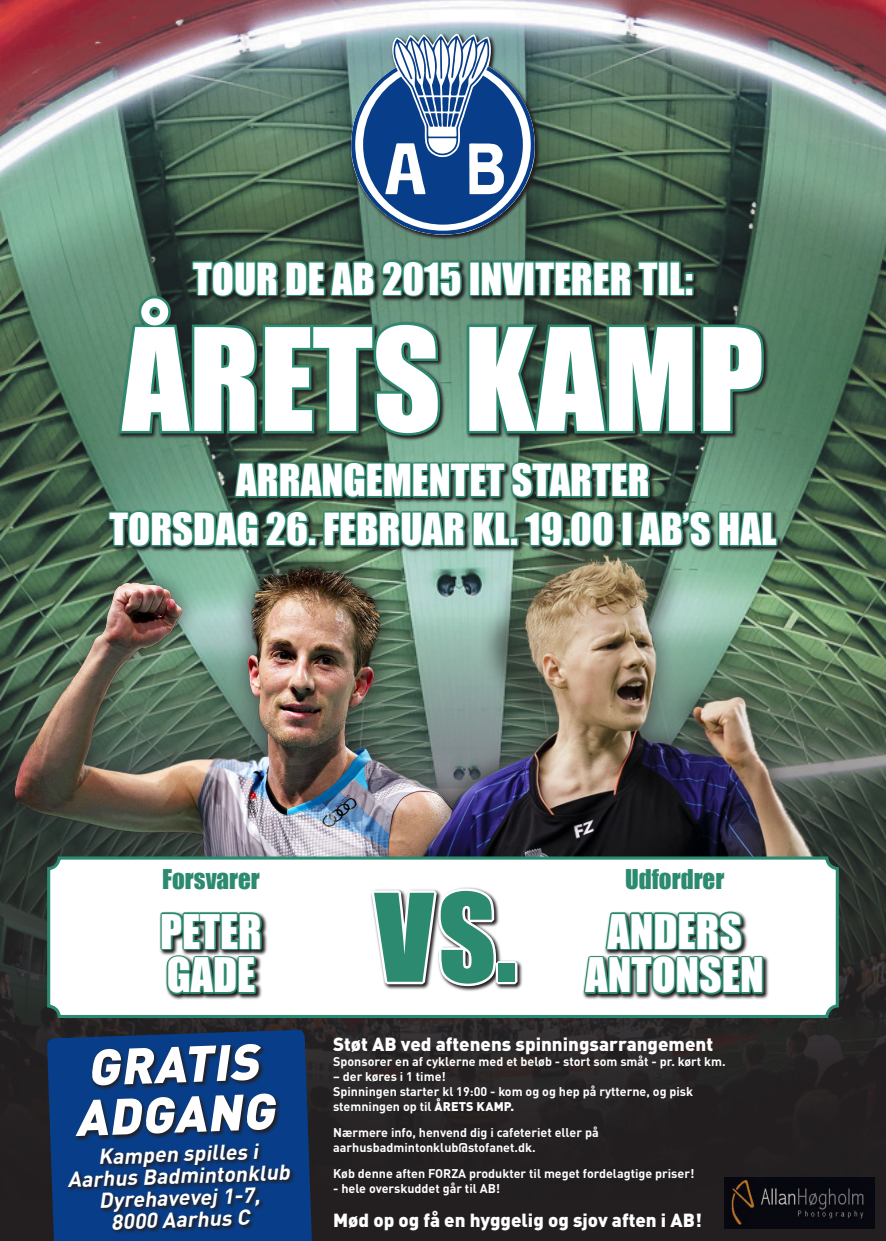
<style>
.page{position:relative;width:886px;height:1241px;background:#fff}
.page>*{position:absolute;margin:0;border:0;box-sizing:border-box;transform-origin:0 0}
.t1{font:131.25px "Impact";color:#fff}
.t2{font:112.5px "Impact";color:#2c8a70}
.t3{font:italic 900 50px/50px "DINOT";color:#fff}
.t4{font:43.75px/43.8px "Impact";color:#fff;text-align:center}
.t5{font:40.62px/48.8px "Impact";color:#fff;text-align:center}
.t6{font:25px "Impact";color:#2c8a70}
.t7{font:italic 700 21.25px/21.9px "DINOT";color:#fff;text-align:center}
.t8{font:900 18.75px "DINOT";color:#fff}
.t9{font:700 12.5px/15px "DINOT";color:#fff}
.s1{font-weight:900}
</style>
<div class="page">
<img style="left:0;top:0;width:885px;height:1240px">
<svg style="left:47px;top:1029px;width:265px;height:211px;background:#0e3873"></svg>
<svg style="left:67px;top:1141px;width:229px;height:94px;background:#0d3670"></svg>
<svg style="left:74px;top:1041px;width:208px;height:100px;background:#113160"></svg>
<img style="left:3px;top:545px;width:392px;height:360px">
<div style="left:395px;top:526px;width:453px;height:398px;background:#231f20;opacity:.5"></div>
<img style="left:408px;top:545px;width:435px;height:359px">
<img style="left:724px;top:1177px;width:150px;height:50px">
<div style="left:49px;top:857px;width:788px;height:159px;background:#fff;border-radius:11px"></div>
<div style="left:47px;top:856px;width:792px;height:161px;border:3px solid #2c8a70;border-radius:11px"></div>
<svg style="left:499px;top:946px;width:24px;height:44px"></svg>
<svg style="left:368px;top:887px;width:131px;height:138px"></svg>
<div style="left:496px;top:960px;width:21px;height:24px;border:5px solid #fff"></div>
<svg style="left:583px;top:956px;width:186px;height:44px"></svg>
<svg style="left:582px;top:911px;width:183px;height:85px"></svg>
<svg style="left:170px;top:916px;width:97px;height:84px"></svg>
<svg style="left:159px;top:912px;width:105px;height:84px;background:#486e63"></svg>
<svg style="left:106px;top:460px;width:678px;height:93px;background:#638671"></svg>
<svg style="left:106px;top:34px;width:673px;height:515px;background:#47685f"></svg>
<p class="t5" style="left:193px;top:253px;width:501px">TOUR DE AB 2015 INVITERER TIL:</p>
<p class="t1" style="left:122px;top:277px;width:643px">ÅRETS KAMP</p>
<p class="t5" style="left:109px;top:454px;width:668px">ARRANGEMENTET STARTER<br>TORSDAG 26. FEBRUAR KL. 19.00 I AB’S HAL</p>
<p class="t6" style="left:162px;top:859px;width:99px">Forsvarer</p>
<p class="t4" style="left:160px;top:908px;width:103px;text-align:left">PETER<br>GADE</p>
<p class="t3" style="left:72px;top:1041px;width:201px;rotate:-2deg">GRATIS<br>ADGANG</p>
<p class="t7" style="left:67px;top:1145px;width:224px;rotate:-2deg">Kampen spilles i<br>Aarhus Badmintonklub</p>
<p class="t7" style="left:99px;top:1188px;width:163px;rotate:-2deg">Dyrehavevej 1-7,<br>8000 Aarhus C</p>
<p class="t2" style="left:375px;top:850px;width:144px">VS.</p>
<p class="t6" style="left:625px;top:859px;width:101px">Udfordrer</p>
<p class="t4" style="left:585px;top:908px;width:180px">ANDERS<br>ANTONSEN</p>
<p class="t8" style="left:333px;top:1031px;width:382px">Støt AB ved aftenens spinningsarrangement</p>
<p class="t9" style="left:333px;top:1052px;width:394px">Sponsorer en af cyklerne med et beløb - stort som småt - pr. kørt km.</p>
<p class="t9" style="left:333px;top:1067px;width:114px">– der køres i 1 time!</p>
<p class="t9" style="left:333px;top:1082px;width:362px">Spinningen starter kl 19:00 - kom og og hep på rytterne, og pisk stemningen op til <span class="s1">ÅRETS KAMP.</span></p>
<p class="t9" style="left:333px;top:1124px;width:267px">Nærmere info, henvend dig i cafeteriet eller på aarhusbadmintonklub@stofanet.dk.</p>
<p class="t9" style="left:333px;top:1165px;width:363px">Køb denne aften FORZA produkter til meget fordelagtige priser!</p>
<p class="t9" style="left:333px;top:1180px;width:169px">- hele overskuddet går til AB!</p>
<p class="t8" style="left:333px;top:1207px;width:370px">Mød op og få en hyggelig og sjov aften i AB!</p>
</div>
